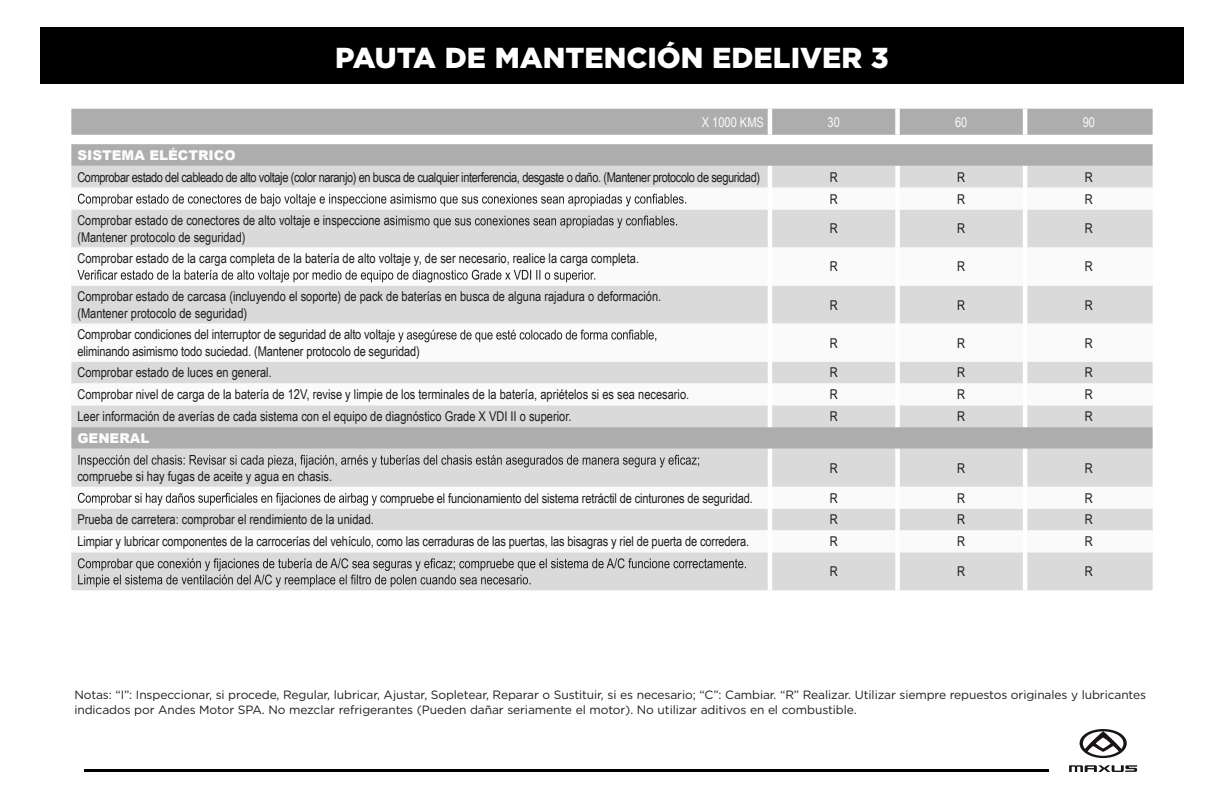
<style>
.page{position:relative;width:1224px;height:792px;background:#fff}
.page>*{position:absolute;margin:0;border:0;box-sizing:border-box;transform-origin:0 0}
.t1{font:900 28.8px "Gotham";color:#fff}
.t2{font:13.6px/16.2px "Arial Narrow";color:#1d1d1b}
.t3{font:13.6px "Arial Narrow";letter-spacing:-.03em;color:#1d1d1b}
.t4{font:900 13.6px "Arial";color:#fbfbfb}
.t5{font:13.6px "Arial Narrow";color:#fcfcfc}
.t6{font:13.6px "Arial Narrow";color:#fbfbfb}
.t7{font:12px/14.4px "Gotham";letter-spacing:-.01em;color:#1d1d1b}
</style>
<div class="page">
<div style="left:40px;top:27px;width:1144px;height:57px;background:#000"></div>
<svg style="left:71px;top:144px;width:1082px;height:22px;background:#aeaeae"></svg>
<div style="left:71px;top:166px;width:1082px;height:424px;background:#dadada"></div>
<svg style="left:71px;top:188px;width:1082px;height:364px;fill:#dadada"></svg>
<hr style="left:768px;top:166px;width:4px;height:22px;background:#fff">
<div style="left:895px;top:166px;width:5px;height:22px;background:#fff"></div>
<hr style="left:1023px;top:166px;width:4px;height:22px;background:#fff">
<hr style="left:768px;top:188px;width:4px;height:22px;background:#fff">
<div style="left:895px;top:188px;width:5px;height:22px;background:#fff"></div>
<hr style="left:1023px;top:188px;width:4px;height:22px;background:#fff">
<hr style="left:768px;top:210px;width:4px;height:38px;background:#fff">
<div style="left:895px;top:210px;width:5px;height:38px;background:#fff"></div>
<hr style="left:1023px;top:210px;width:4px;height:38px;background:#fff">
<hr style="left:768px;top:248px;width:4px;height:38px;background:#fff">
<div style="left:895px;top:248px;width:5px;height:38px;background:#fff"></div>
<hr style="left:1023px;top:248px;width:4px;height:38px;background:#fff">
<hr style="left:768px;top:286px;width:4px;height:38px;background:#fff">
<div style="left:895px;top:286px;width:5px;height:38px;background:#fff"></div>
<hr style="left:1023px;top:286px;width:4px;height:38px;background:#fff">
<hr style="left:768px;top:324px;width:4px;height:38px;background:#fff">
<div style="left:895px;top:324px;width:5px;height:38px;background:#fff"></div>
<hr style="left:1023px;top:324px;width:4px;height:38px;background:#fff">
<hr style="left:768px;top:362px;width:4px;height:21px;background:#fff">
<div style="left:895px;top:362px;width:5px;height:21px;background:#fff"></div>
<hr style="left:1023px;top:362px;width:4px;height:21px;background:#fff">
<hr style="left:768px;top:383px;width:4px;height:22px;background:#fff">
<div style="left:895px;top:383px;width:5px;height:22px;background:#fff"></div>
<hr style="left:1023px;top:383px;width:4px;height:22px;background:#fff">
<hr style="left:768px;top:405px;width:4px;height:22px;background:#fff">
<div style="left:895px;top:405px;width:5px;height:22px;background:#fff"></div>
<hr style="left:1023px;top:405px;width:4px;height:22px;background:#fff">
<hr style="left:768px;top:449px;width:4px;height:38px;background:#fff">
<div style="left:895px;top:449px;width:5px;height:38px;background:#fff"></div>
<hr style="left:1023px;top:449px;width:4px;height:38px;background:#fff">
<hr style="left:768px;top:487px;width:4px;height:22px;background:#fff">
<div style="left:895px;top:487px;width:5px;height:22px;background:#fff"></div>
<hr style="left:1023px;top:487px;width:4px;height:22px;background:#fff">
<hr style="left:768px;top:509px;width:4px;height:21px;background:#fff">
<div style="left:895px;top:509px;width:5px;height:21px;background:#fff"></div>
<hr style="left:1023px;top:509px;width:4px;height:21px;background:#fff">
<hr style="left:768px;top:530px;width:4px;height:22px;background:#fff">
<div style="left:895px;top:530px;width:5px;height:22px;background:#fff"></div>
<hr style="left:1023px;top:530px;width:4px;height:22px;background:#fff">
<hr style="left:768px;top:552px;width:4px;height:38px;background:#fff">
<div style="left:895px;top:552px;width:5px;height:38px;background:#fff"></div>
<hr style="left:1023px;top:552px;width:4px;height:38px;background:#fff">
<svg style="left:78px;top:194px;width:608px;height:12px"></svg>
<svg style="left:396px;top:216px;width:281px;height:12px;background:#aeaead"></svg>
<svg style="left:77px;top:270px;width:518px;height:12px"></svg>
<svg style="left:381px;top:330px;width:275px;height:12px"></svg>
<svg style="left:78px;top:455px;width:621px;height:12px;background:#aeaead"></svg>
<svg style="left:78px;top:493px;width:313px;height:13px"></svg>
<svg style="left:78px;top:558px;width:668px;height:29px;background:#bababa"></svg>
<div style="left:71px;top:109px;width:1082px;height:26px;background:#adadad"></div>
<hr style="left:768px;top:109px;width:4px;height:26px;background:#fff">
<div style="left:895px;top:109px;width:5px;height:26px;background:#fff"></div>
<hr style="left:1023px;top:109px;width:4px;height:26px;background:#fff">
<hr style="left:85px;top:769px;width:964px;height:3px;background:#000">
<svg style="left:1080px;top:729px;width:47px;height:29px"></svg>
<svg style="left:1069px;top:765px;width:68px;height:7px"></svg>
<h1 class="t1" style="left:335px;top:38px;width:555px">PAUTA DE MANTENCIÓN EDELIVER 3</h1>
<p class="t5" style="left:702px;top:112px;width:64px">X 1000 KMS</p>
<p class="t6" style="left:828px;top:112px;width:14px">30</p>
<p class="t6" style="left:955px;top:112px;width:14px">60</p>
<p class="t6" style="left:1083px;top:112px;width:14px">90</p>
<p class="t4" style="left:77px;top:145px;width:160px">SISTEMA ELÉCTRICO</p>
<p class="t3" style="left:77px;top:167px;width:684px">Comprobar estado del cableado de alto voltaje (color naranjo) en busca de cualquier interferencia, desgaste o daño. (Mantener protocolo de seguridad)</p>
<p class="t2" style="left:830px;top:168px;width:9px">R</p>
<p class="t2" style="left:957px;top:168px;width:9px">R</p>
<p class="t2" style="left:1085px;top:168px;width:9px">R</p>
<p class="t2" style="left:830px;top:190px;width:9px">R</p>
<p class="t2" style="left:957px;top:190px;width:9px">R</p>
<p class="t2" style="left:1085px;top:190px;width:9px">R</p>
<p class="t2" style="left:77px;top:212px;width:320px">Comprobar estado de conectores de alto voltaje e inspeccione as (Mantener protocolo de seguridad)</p>
<p class="t2" style="left:830px;top:220px;width:9px">R</p>
<p class="t2" style="left:957px;top:220px;width:9px">R</p>
<p class="t2" style="left:1085px;top:220px;width:9px">R</p>
<p class="t2" style="left:77px;top:250px;width:563px">Comprobar estado de la carga completa de la batería de alto voltaje y, de ser necesario, realice la carga completa.</p>
<p class="t2" style="left:830px;top:258px;width:9px">R</p>
<p class="t2" style="left:957px;top:258px;width:9px">R</p>
<p class="t2" style="left:1085px;top:258px;width:9px">R</p>
<p class="t2" style="left:77px;top:288px;width:585px">Comprobar estado de carcasa (incluyendo el soporte) de pack de baterías en busca de alguna rajadura o deformación. (Mantener protocolo de seguridad)</p>
<p class="t2" style="left:830px;top:296px;width:9px">R</p>
<p class="t2" style="left:957px;top:296px;width:9px">R</p>
<p class="t2" style="left:1085px;top:296px;width:9px">R</p>
<p class="t2" style="left:77px;top:326px;width:344px">Comprobar condiciones del interruptor de seguridad de alto volt eliminando asimismo todo suciedad. (Mantener protocolo de seguridad)</p>
<p class="t2" style="left:830px;top:334px;width:9px">R</p>
<p class="t2" style="left:957px;top:334px;width:9px">R</p>
<p class="t2" style="left:1085px;top:334px;width:9px">R</p>
<p class="t2" style="left:77px;top:364px;width:196px">Comprobar estado de luces en general.</p>
<p class="t2" style="left:830px;top:364px;width:9px">R</p>
<p class="t2" style="left:957px;top:364px;width:9px">R</p>
<p class="t2" style="left:1085px;top:364px;width:9px">R</p>
<p class="t2" style="left:77px;top:386px;width:613px">Comprobar nivel de carga de la batería de 12V, revise y limpie de los terminales de la batería, apriételos si es sea necesario.</p>
<p class="t2" style="left:830px;top:386px;width:9px">R</p>
<p class="t2" style="left:957px;top:386px;width:9px">R</p>
<p class="t2" style="left:1085px;top:386px;width:9px">R</p>
<p class="t2" style="left:77px;top:408px;width:496px">Leer información de averías de cada sistema con el equipo de diagnóstico Grade X VDI II o superior.</p>
<p class="t2" style="left:830px;top:408px;width:9px">R</p>
<p class="t2" style="left:957px;top:408px;width:9px">R</p>
<p class="t2" style="left:1085px;top:408px;width:9px">R</p>
<p class="t4" style="left:77px;top:428px;width:73px">GENERAL</p>
<p class="t2" style="left:77px;top:467px;width:256px">compruebe si hay fugas de aceite y agua en chasis.</p>
<p class="t2" style="left:830px;top:459px;width:9px">R</p>
<p class="t2" style="left:957px;top:459px;width:9px">R</p>
<p class="t2" style="left:1085px;top:459px;width:9px">R</p>
<p class="t2" style="left:391px;top:489px;width:363px">mpruebe el funcionamiento del sistema retráctil de cinturones de seguridad.</p>
<p class="t2" style="left:830px;top:489px;width:9px">R</p>
<p class="t2" style="left:957px;top:489px;width:9px">R</p>
<p class="t2" style="left:1085px;top:489px;width:9px">R</p>
<p class="t2" style="left:77px;top:511px;width:298px">Prueba de carretera: comprobar el rendimiento de la unidad.</p>
<p class="t2" style="left:830px;top:511px;width:9px">R</p>
<p class="t2" style="left:957px;top:511px;width:9px">R</p>
<p class="t2" style="left:1085px;top:511px;width:9px">R</p>
<p class="t2" style="left:77px;top:533px;width:673px">Limpiar y lubricar componentes de la carrocerías del vehículo, como las cerraduras de las puertas, las bisagras y riel de puerta de corredera.</p>
<p class="t2" style="left:830px;top:533px;width:9px">R</p>
<p class="t2" style="left:957px;top:533px;width:9px">R</p>
<p class="t2" style="left:1085px;top:533px;width:9px">R</p>
<p class="t2" style="left:830px;top:563px;width:9px">R</p>
<p class="t2" style="left:957px;top:563px;width:9px">R</p>
<p class="t2" style="left:1085px;top:563px;width:9px">R</p>
<p class="t7" style="left:74px;top:688px;width:1073px">Notas: “I”: Inspeccionar, si procede, Regular, lubricar, Ajustar, Sopletear, Reparar o Sustituir, si es necesario; “C”: Cambiar. “R” Realizar. Utilizar siempre repuestos originales y lubricantes indicados por Andes Motor SPA. No mezclar refrigerantes (Pueden dañar seriamente el motor). No utilizar aditivos en el combustible.</p>
</div>
